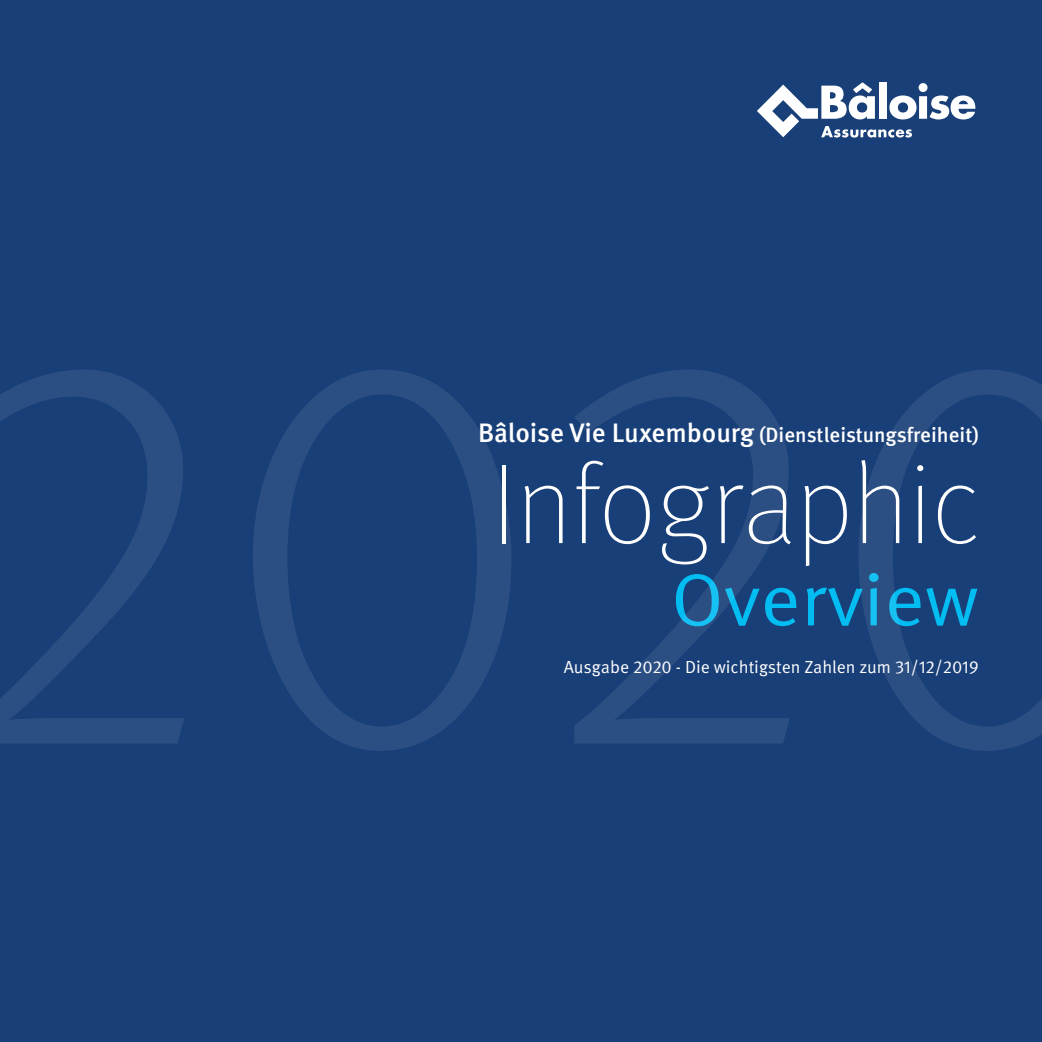
<style>
.page{position:relative;width:1042px;height:1042px;background:#193f78}
.page>*{position:absolute;margin:0;border:0;box-sizing:border-box;transform-origin:0 0}
.t1{font:300 565.77px "Meta Pro";color:#fff}
.t2{font:100 113.75px "Meta Pro";color:#fff}
.t3{font:73.5px "Meta Pro Norm";color:#01bdf2;scale:1.06 1}
.t4{font:500 20.65px "Meta Pro";color:#fff}
.t5{font:17.5px "Meta Pro Norm";color:#fff}
.s1{font-size:26.6px}
</style>
<div class="page">
<svg style="left:757px;top:82px;width:218px;height:56px"></svg>
<h1 class="t1" style="left:-66px;top:139px;width:1212px">2020</h1>
<p class="t4" style="left:478px;top:418px;width:502px"><span class="s1">Bâloise Vie Luxembourg</span> (Dienstleistungsfreiheit)</p>
<p class="t2" style="left:492px;top:425px;width:488px">Infographic</p>
<p class="t3" style="left:671px;top:544px;width:292px">Overview</p>
<p class="t5" style="left:564px;top:654px;width:417px">Ausgabe 2020 - Die wichtigsten Zahlen zum 31/12/2019</p>
</div>
